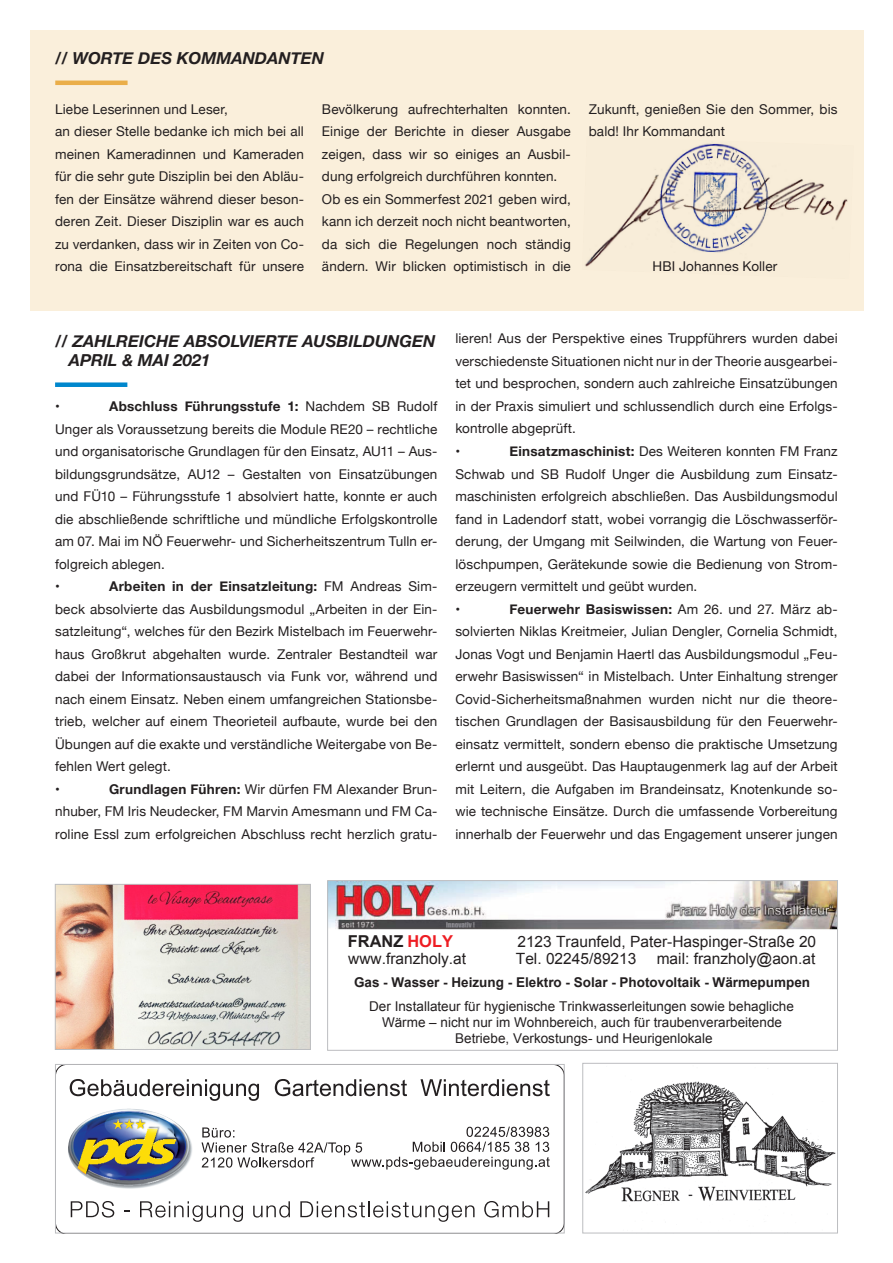
<style>
.page{position:relative;width:893px;height:1263px;background:#fff}
.page>*{position:absolute;margin:0;border:0;box-sizing:border-box;transform-origin:0 0}
.t1{font:italic 700 16.5px "Helvetica Neue";color:#231f20}
.t2{font:700 16.35px "Arial";color:#231f20}
.t3{font:15.45px "Arial";color:#231f20}
.t4{font:13.5px/22.5px "Helvetica Neue";letter-spacing:.01em;color:#231f20;text-align:justify}
.t5{font:13.5px/24px "Arial";color:#231f20;text-align:center}
.s1{font-weight:700}
.s2{color:#ee1d23}
</style>
<div class="page">
<div style="left:30px;top:30px;width:833px;height:280px;background:#faefdb"></div>
<img style="left:585px;top:143px;width:263px;height:124px">
<hr style="left:55px;top:81px;width:73px;height:4px;background:#eaae49">
<div style="left:55px;top:382px;width:72px;height:5px;background:#0087cd"></div>
<svg style="left:57px;top:1066px;width:505px;height:165px"></svg>
<div style="left:55px;top:1064px;width:509px;height:169px;border:1px solid #bcbdc0"></div>
<img style="left:585px;top:1081px;width:251px;height:121px">
<div style="left:583px;top:1063px;width:255px;height:170px;border:1px solid #bcbdc0"></div>
<img style="left:329px;top:882px;width:507px;height:48px">
<div style="left:327px;top:880px;width:511px;height:170px;border:1px solid #bcbdc0"></div>
<img style="left:57px;top:886px;width:252px;height:162px">
<div style="left:55px;top:884px;width:256px;height:166px;border:1px solid #bcbdc0"></div>
<p class="t1" style="left:55px;top:45px;width:270px">// WORTE DES KOMMANDANTEN</p>
<p class="t4" style="left:55px;top:99px;width:174px">Liebe Leserinnen und Leser,</p>
<p class="t4" style="left:55px;top:121px;width:250px">an dieser Stelle bedanke ich mich bei all meinen Kameradinnen und Kameraden für die sehr gute Disziplin bei den Abläu&shy;fen der Einsätze während dieser beson&shy;deren Zeit. Dieser Disziplin war es auch zu verdanken, dass wir in Zeiten von Co&shy;rona die Einsatzbereitschaft für unsere</p>
<p class="t4" style="left:322px;top:99px;width:250px">Bevölkerung aufrechterhalten konnten.<br>Einige der Berichte in dieser Ausgabe zeigen, dass wir so einiges an Ausbil&shy;dung erfolgreich durchführen konnten.</p>
<p class="t4" style="left:322px;top:189px;width:250px">Ob es ein Sommerfest 2021 geben wird, kann ich derzeit noch nicht beantworten, da sich die Regelungen noch ständig ändern. Wir blicken optimistisch in die</p>
<p class="t4" style="left:589px;top:99px;width:250px">Zukunft, genießen Sie den Sommer, bis bald! Ihr Kommandant</p>
<p class="t4" style="left:653px;top:256px;width:126px">HBI Johannes Koller</p>
<p class="t1" style="left:55px;top:328px;width:382px">// ZAHLREICHE ABSOLVIERTE AUSBILDUNGEN</p>
<p class="t1" style="left:69px;top:347px;width:143px">APRIL &amp; MAI 2021</p>
<p class="t4" style="left:55px;top:396px;width:6px">•</p>
<p class="t4" style="left:55px;top:396px;width:384px;text-indent:54px"><span class="s1">Abschluss Führungsstufe 1:</span> Nachdem SB Rudolf Unger als Voraussetzung bereits die Module RE20 – rechtliche und organisatorische Grundlagen für den Einsatz, AU11 – Aus&shy;bildungsgrundsätze, AU12 – Gestalten von Einsatzübungen und FÜ10 – Führungsstufe 1 absolviert hatte, konnte er auch die abschließende schriftliche und mündliche Erfolgskontrolle am 07. Mai im NÖ Feuerwehr- und Sicherheitszentrum Tulln er&shy;folgreich ablegen.</p>
<p class="t4" style="left:55px;top:576px;width:6px">•</p>
<p class="t4" style="left:55px;top:576px;width:384px;text-indent:54px"><span class="s1">Arbeiten in der Einsatzleitung:</span> FM Andreas Sim&shy;beck absolvierte das Ausbildungsmodul „Arbeiten in der Ein&shy;satzleitung“, welches für den Bezirk Mistelbach im Feuerwehr&shy;haus Großkrut abgehalten wurde. Zentraler Bestandteil war dabei der Informationsaustausch via Funk vor, während und nach einem Einsatz. Neben einem umfangreichen Stationsbe&shy;trieb, welcher auf einem Theorieteil aufbaute, wurde bei den Übungen auf die exakte und verständliche Weitergabe von Be&shy;fehlen Wert gelegt.</p>
<p class="t4" style="left:55px;top:778px;width:6px">•</p>
<p class="t4" style="left:55px;top:778px;width:384px;text-indent:54px"><span class="s1">Grundlagen Führen:</span> Wir dürfen FM Alexander Brun&shy;nhuber, FM Iris Neudecker, FM Marvin Amesmann und FM Ca&shy;roline Essl zum erfolgreichen Abschluss recht herzlich gratu-</p>
<p class="t4" style="left:455px;top:328px;width:384px">lieren! Aus der Perspektive eines Truppführers wurden dabei verschiedenste Situationen nicht nur in der Theorie ausgearbei&shy;tet und besprochen, sondern auch zahlreiche Einsatzübungen in der Praxis simuliert und schlussendlich durch eine Erfolgs&shy;kontrolle abgeprüft.</p>
<p class="t4" style="left:455px;top:441px;width:6px">•</p>
<p class="t4" style="left:455px;top:441px;width:384px;text-indent:54px"><span class="s1">Einsatzmaschinist:</span> Des Weiteren konnten FM Franz Schwab und SB Rudolf Unger die Ausbildung zum Einsatz&shy;maschinisten erfolgreich abschließen. Das Ausbildungsmodul fand in Ladendorf statt, wobei vorrangig die Löschwasserför&shy;derung, der Umgang mit Seilwinden, die Wartung von Feuer&shy;löschpumpen, Gerätekunde sowie die Bedienung von Strom&shy;erzeugern vermittelt und geübt wurden.</p>
<p class="t4" style="left:455px;top:598px;width:6px">•</p>
<p class="t4" style="left:455px;top:598px;width:384px;text-indent:54px"><span class="s1">Feuerwehr Basiswissen:</span> Am 26. und 27. März ab&shy;solvierten Niklas Kreitmeier, Julian Dengler, Cornelia Schmidt, Jonas Vogt und Benjamin Haertl das Ausbildungsmodul „Feu&shy;erwehr Basiswissen“ in Mistelbach. Unter Einhaltung strenger Covid-Sicherheitsmaßnahmen wurden nicht nur die theore&shy;tischen Grundlagen der Basisausbildung für den Feuerwehr&shy;einsatz vermittelt, sondern ebenso die praktische Umsetzung erlernt und ausgeübt. Das Hauptaugenmerk lag auf der Arbeit mit Leitern, die Aufgaben im Brandeinsatz, Knotenkunde so&shy;wie technische Einsätze. Durch die umfassende Vorbereitung innerhalb der Feuerwehr und das Engagement unserer jungen</p>
<p class="t2" style="left:348px;top:931px;width:107px">FRANZ <span class="s2">HOLY</span></p>
<p class="t3" style="left:517px;top:932px;width:300px">2123 Traunfeld, Pater-Haspinger-Straße 20</p>
<p class="t3" style="left:348px;top:948px;width:119px">www.franzholy.at</p>
<p class="t3" style="left:516px;top:948px;width:122px">Tel. 02245/89213</p>
<p class="t3" style="left:657px;top:948px;width:160px">mail: franzholy@aon.at</p>
<p class="t5" style="left:354px;top:971px;width:458px"><span class="s1">Gas - Wasser - Heizung - Elektro - Solar - Photovoltaik - Wärmepumpen<br></span>Der Installateur für hygienische Trinkwasserleitungen sowie behagliche</p>
<p class="t5" style="left:382px;top:1014px;width:401px;line-height:15.8px">Wärme – nicht nur im Wohnbereich, auch für traubenverarbeitende<br>Betriebe, Verkostungs- und Heurigenlokale</p>
</div>
